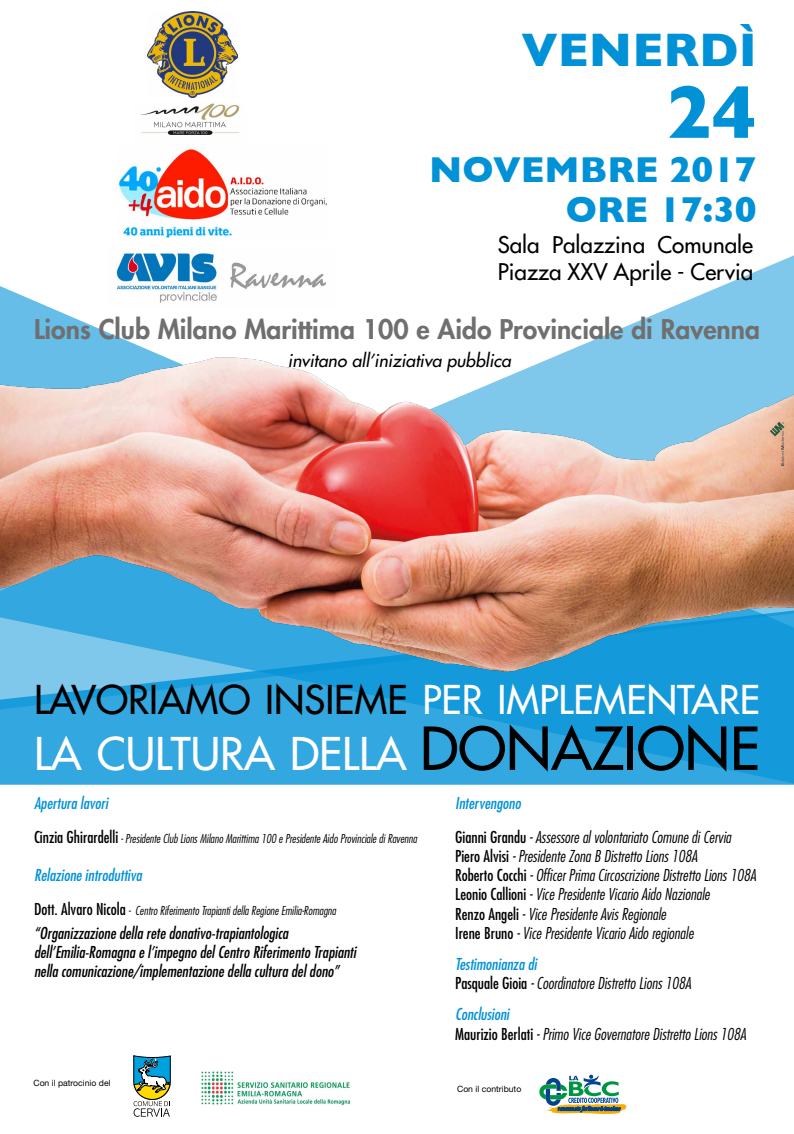
<style>
.page{position:relative;width:794px;height:1134px;background:#fff}
.page>*{position:absolute;margin:0;border:0;box-sizing:border-box;transform-origin:0 0}
.t1{font:700 76px "Gill Sans";color:#0091d7}
.t2{font:700 48px "Gill Sans";color:#0091d7}
.t3{font:500 43.92px "Futura Std";color:#fff}
.t4{font:500 38.68px "Futura Std";color:#000}
.t5{font:700 36.72px/40px "Gill Sans";color:#0091d7;text-align:right}
.t6{font:800 26.4px "Futura Std";color:#706f6f}
.t7{font:500 22.4px/26.9px "Futura Std";color:#000}
.t8{font:italic 500 17.6px "Futura Std";color:#000}
.t9{font:italic 300 condensed 16px/19.2px "Futura Std";color:#000}
.t10{font:italic condensed 16px/19.2px "Futura Std";color:#000}
.t11{font:italic condensed 16px "Futura Std";color:#0091d7}
.t12{font:italic 300 condensed 12px "Futura Std";color:#000}
.t13{font:8.64px "Helvetica Neue LT Std";color:#000}
.s1{color:#fff}
.s2{font-size:57.6px;color:#000}
.s3{font-weight:400;font-style:normal;font-size:16px}
.s4{font-weight:400;color:#0091d7}
.s5{font-weight:400;font-style:normal}
</style>
<div class="page">
<svg style="left:0;top:711px;width:794px;height:74px;background:#2da4de"></svg>
<svg style="left:0;top:255px;width:794px;height:69px"></svg>
<img style="left:0;top:324px;width:794px;height:387px">
<img style="left:201px;top:1072px;width:150px;height:33px">
<svg style="left:539px;top:1074px;width:88px;height:40px"></svg>
<svg style="left:133px;top:1055px;width:38px;height:62px"></svg>
<svg style="left:770px;top:422px;width:14px;height:44px"></svg>
<img style="left:117px;top:149px;width:210px;height:89px">
<img style="left:141px;top:103px;width:99px;height:32px">
<img style="left:147px;top:11px;width:91px;height:86px">
<img style="left:108px;top:253px;width:227px;height:53px">
<h2 class="t2" style="left:521px;top:12px;width:237px">VENERDÌ</h2>
<h1 class="t1" style="left:666px;top:52px;width:92px">24</h1>
<h3 class="t5" style="left:429px;top:149px;width:329px">NOVEMBRE 2017<br>ORE 17:30</h3>
<h3 class="t7" style="left:498px;top:232px;width:257px">Sala Palazzina Comunale<br>Piazza XXV Aprile - Cervia</h3>
<h3 class="t6" style="left:34px;top:313px;width:727px">Lions Club Milano Marittima 100 e Aido Provinciale di Ravenna</h3>
<p class="t8" style="left:288px;top:350px;width:225px">invitano all’iniziativa pubblica</p>
<h3 class="t4" style="left:34px;top:675px;width:727px">LAVORIAMO INSIEME <span class="s1">PER IMPLEMENTARE</span></h3>
<h3 class="t3" style="left:34px;top:726px;width:727px">LA CULTURA DELLA <span class="s2">DONAZIONE</span></h3>
<p class="t11" style="left:34px;top:794px;width:76px">Apertura lavori</p>
<p class="t12" style="left:34px;top:831px;width:384px"><span class="s3">Cinzia Ghirardelli</span> - Presidente Club Lions Milano Marittima 100 e Presidente Aido Provinciale di Ravenna</p>
<p class="t11" style="left:34px;top:866px;width:109px">Relazione introduttiva</p>
<p class="t12" style="left:34px;top:903px;width:303px"><span class="s3">Dott. Alvaro Nicola</span> - Centro Riferimento Trapianti della Regione Emilia-Romagna</p>
<p class="t10" style="left:34px;top:924px;width:323px">“Organizzazione della rete donativo-trapiantologica dell’Emilia-Romagna e l’impegno del Centro Riferimento Trapianti nella comunicazione/implementazione della cultura del dono”</p>
<p class="t13" style="left:33px;top:1077px;width:79px">Con il patrocinio del</p>
<p class="t9" style="left:455px;top:787px;width:277px;line-height:33.6px"><span class="s4">Intervengono<br></span><span class="s5">Gianni Grandu</span> - Assessore al volontariato Comune di Cervia</p>
<p class="t9" style="left:455px;top:847px;width:302px"><span class="s5">Piero Alvisi</span> - Presidente Zona B Distretto Lions 108A<br><span class="s5">Roberto Cocchi</span> - Officer Prima Circoscrizione Distretto Lions 108A <span class="s5">Leonio Callioni</span> - Vice Presidente Vicario Aido Nazionale<br><span class="s5">Renzo Angeli</span> - Vice Presidente Avis Regionale<br><span class="s5">Irene Bruno</span> - Vice Presidente Vicario Aido regionale</p>
<p class="t9" style="left:455px;top:955px;width:237px"><span class="s4">Testimonianza di<br></span><span class="s5">Pasquale Gioia</span> - Coordinatore Distretto Lions 108A</p>
<p class="t9" style="left:455px;top:1005px;width:292px"><span class="s4">Conclusioni<br></span><span class="s5">Maurizio Berlati</span> - Primo Vice Governatore Distretto Lions 108A</p>
<p class="t13" style="left:457px;top:1084px;width:66px">Con il contributo</p>
</div>
